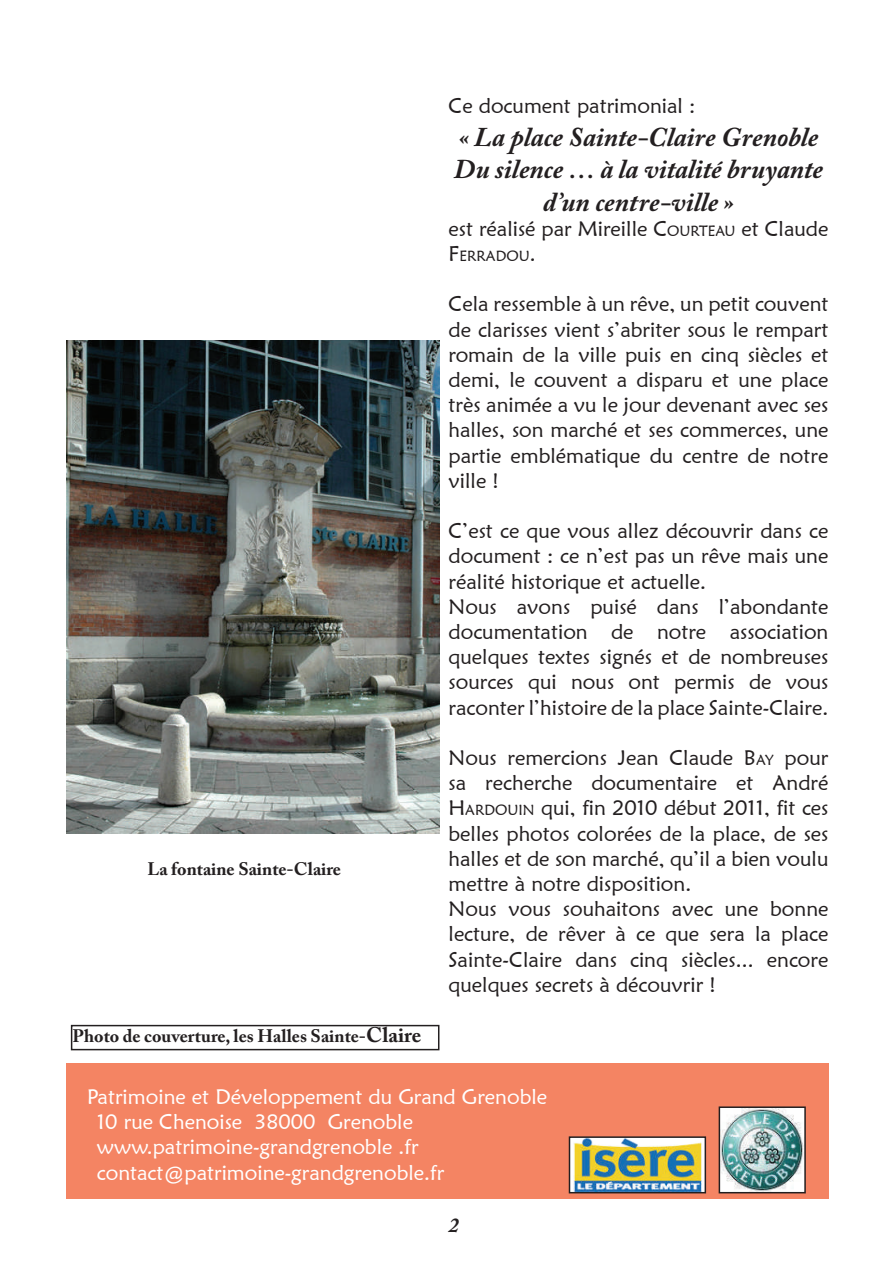
<style>
.page{position:relative;width:893px;height:1263px;background:#fff}
.page>*{position:absolute;margin:0;border:0;box-sizing:border-box;transform-origin:0 0}
.t1{font:italic 700 27px/32.4px "Adobe Caslon Pro";color:#231f20;text-align:center}
.t2{font:21px/25.2px "Maiandra GD";color:#231f20}
.t3{font:21px/25.2px "Maiandra GD";color:#fff}
.t4{font:italic 700 21px "Adobe Caslon Pro";color:#231f20}
.t5{font:700 18px "Adobe Caslon Pro";color:#231f20}
.t6{font:14.7px "Maiandra GD";color:#231f20}
.s1{font-size:21px}
.s2{font-style:inherit}
.s3{font-size:14.7px}
</style>
<div class="page">
<img style="left:66px;top:340px;width:373px;height:493px">
<div style="left:66px;top:1063px;width:762px;height:135px;background:#f48463"></div>
<svg style="left:572px;top:1139px;width:131px;height:51px"></svg>
<img style="left:574px;top:1139px;width:127px;height:51px">
<div style="left:569px;top:1136px;width:137px;height:57px;border:2px solid #231f20"></div>
<img style="left:722px;top:1109px;width:81px;height:81px">
<div style="left:719px;top:1106px;width:87px;height:87px;border:2px solid #231f20"></div>
<div style="left:71px;top:1025px;width:368px;height:25px;border:2px solid #231f20"></div>
<p class="t5" style="left:148px;top:858px;width:195px">La fontaine Sainte-Claire</p>
<p class="t5" style="left:72px;top:1025px;width:350px">Photo de couverture, les Halles Sainte-<span class="s1">Claire</span></p>
<p class="t2" style="left:449px;top:93px;width:249px">Ce document patrimonial :</p>
<p class="t1" style="left:454px;top:120px;width:371px">« La place Sainte-Claire Grenoble<br>Du silence … à la vitalité bruyante d’un centre-ville »</p>
<p class="t2" style="left:449px;top:215px;width:381px">est réalisé par Mireille <span class="s2">C</span><span class="s3">OURTEAU</span> et Claude</p>
<p class="t6" style="left:449px;top:247px;width:89px"><span class="s1">F</span>ERRADOU<span class="s1">.</span></p>
<p class="t2" style="left:449px;top:291px;width:381px;text-align:justify">Cela ressemble à un rêve, un petit couvent de clarisses vient s’abriter sous le rempart romain de la ville puis en cinq siècles et demi, le couvent a disparu et une place très animée a vu le jour devenant avec ses halles, son marché et ses commerces, une partie emblématique du centre de notre ville !</p>
<p class="t2" style="left:449px;top:518px;width:381px">C’est ce que vous allez découvrir dans ce document : ce n’est pas un rêve mais une réalité historique et actuelle.<br>Nous avons puisé dans l’abondante documentation de notre association quelques textes signés et de nombreuses sources qui nous ont permis de vous raconter l’histoire de la place Sainte-Claire.</p>
<p class="t2" style="left:449px;top:745px;width:381px">Nous remercions Jean Claude <span class="s2">B</span><span class="s3">AY</span> pour sa recherche documentaire et André <span class="s2">H</span><span class="s3">ARDOUIN</span> qui, fin 2010 début 2011, fit ces belles photos colorées de la place, de ses halles et de son marché, qu’il a bien voulu mettre à notre disposition.<br>Nous vous souhaitons avec une bonne lecture, de rêver à ce que sera la place Sainte-Claire dans cinq siècles... encore quelques secrets à découvrir !</p>
<p class="t3" style="left:97px;top:1084px;width:452px;text-indent:-10px">Patrimoine et Développement du Grand Grenoble 10 rue Chenoise 38000 Grenoble www.patrimoine-grandgrenoble .fr contact@patrimoine-grandgrenoble.fr</p>
<p class="t4" style="left:449px;top:1213px;width:12px">2</p>
</div>
